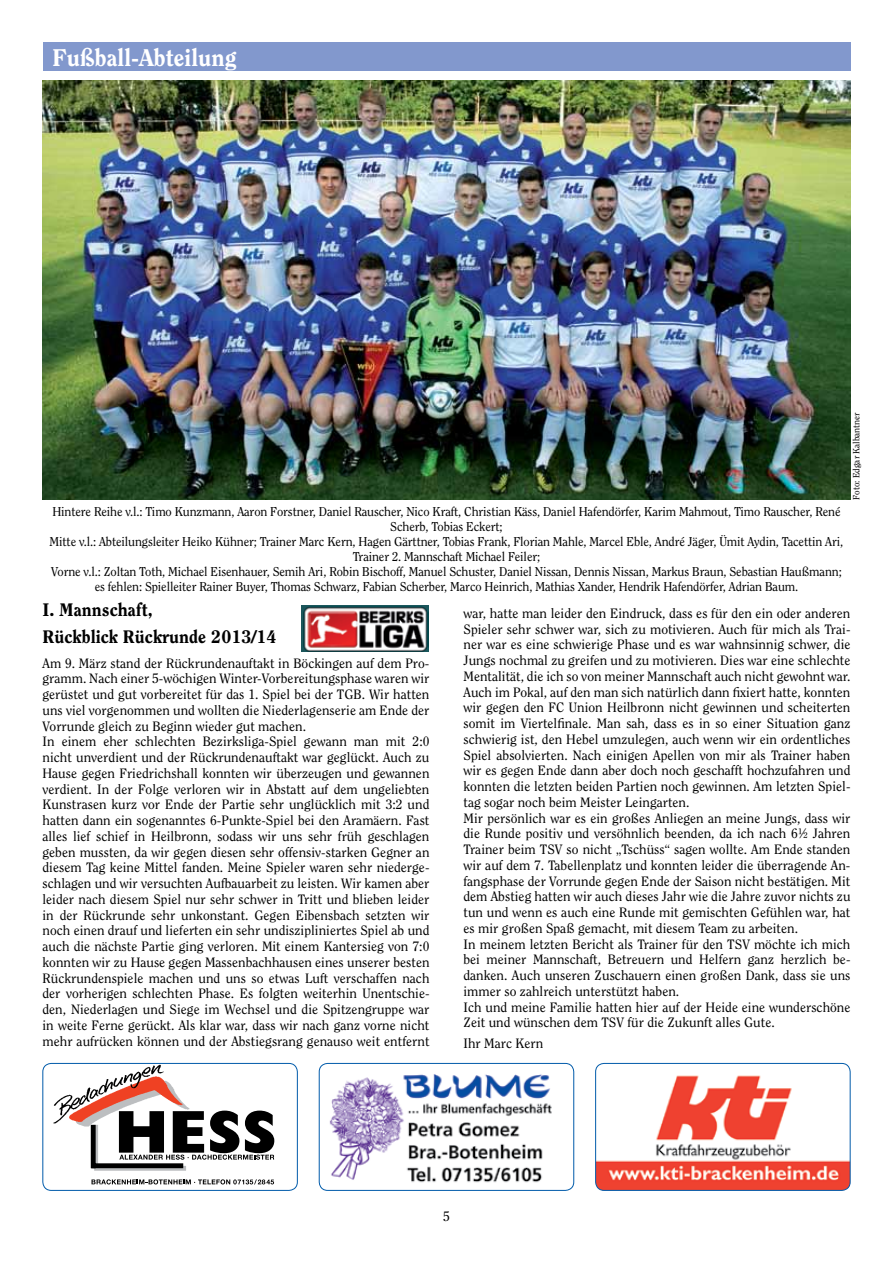
<style>
.page{position:relative;width:893px;height:1263px;background:#fff}
.page>*{position:absolute;margin:0;border:0;box-sizing:border-box;transform-origin:0 0}
.t1{font:800 24px "Clearface";color:#fff}
.t2{font:800 18px/27px "Clearface";color:#000}
.t3{font:13.5px/15.8px "Clearface";color:#000}
.t4{font:12.75px/15px "Clearface LT";letter-spacing:-.01em;color:#000;text-align:center}
.t5{font:9px "Clearface";color:#000}
</style>
<div class="page">
<div style="left:43px;top:43px;width:807px;height:28px;background:#8298cd"></div>
<img style="left:301px;top:605px;width:128px;height:47px">
<img style="left:43px;top:81px;width:807px;height:419px">
<img style="left:81px;top:1080px;width:106px;height:50px">
<div style="left:93px;top:1125px;width:5px;height:43px;background:#bcbec0"></div>
<svg style="left:94px;top:1166px;width:92px;height:5px"></svg>
<img style="left:53px;top:1065px;width:112px;height:60px">
<svg style="left:92px;top:1179px;width:182px;height:5px"></svg>
<svg style="left:119px;top:1110px;width:155px;height:50px"></svg>
<div style="left:91px;top:1125px;width:5px;height:43px;background:#000"></div>
<div style="left:91px;top:1163px;width:92px;height:5px;background:#000"></div>
<div style="left:43px;top:1063px;width:255px;height:128px;border:1px solid #005baa;border-radius:9px"></div>
<img style="left:319px;top:1063px;width:233px;height:127px">
<div style="left:319px;top:1063px;width:255px;height:128px;border:1px solid #005baa;border-radius:9px"></div>
<img style="left:596px;top:1075px;width:254px;height:115px">
<div style="left:595px;top:1063px;width:255px;height:128px;border:1px solid #005baa;border-radius:9px"></div>
<h1 class="t1" style="left:52px;top:43px;width:186px">Fußball-Abteilung</h1>
<p class="t4" style="left:50px;top:504px;width:795px">Hintere Reihe v.l.: Timo Kunzmann, Aaron Forstner, Daniel Rauscher, Nico Kraft, Christian Käss, Daniel Hafendörfer, Karim Mahmout, Timo Rauscher, René Scherb, Tobias Eckert;<br>Mitte v.l.: Abteilungsleiter Heiko Kühner; Trainer Marc Kern, Hagen Gärttner, Tobias Frank, Florian Mahle, Marcel Eble, André Jäger, Ümit Aydin, Tacettin Ari, Trainer 2. Mannschaft Michael Feiler;<br>Vorne v.l.: Zoltan Toth, Michael Eisenhauer, Semih Ari, Robin Bischoff, Manuel Schuster, Daniel Nissan, Dennis Nissan, Markus Braun, Sebastian Haußmann; es fehlen: Spielleiter Rainer Buyer, Thomas Schwarz, Fabian Scherber, Marco Heinrich, Mathias Xander, Hendrik Hafendörfer, Adrian Baum.</p>
<p class="t5" style="left:851px;top:500px;width:89px;rotate:-90deg">Foto: Edgar Kalbantner</p>
<h2 class="t2" style="left:43px;top:596px;width:236px">I. Mannschaft,<br>Rückblick Rückrunde 2013/14</h2>
<p class="t3" style="left:43px;top:655px;width:388px">Am 9. März stand der Rückrundenauftakt in Böckingen auf dem Pro&shy;gramm. Nach einer 5-wöchigen Winter-Vorbereitungsphase waren wir gerüstet und gut vorbereitet für das 1. Spiel bei der TGB. Wir hatten uns viel vorgenommen und wollten die Niederlagenserie am Ende der Vorrunde gleich zu Beginn wieder gut machen.<br>In einem eher schlechten Bezirksliga-Spiel gewann man mit 2:0 nicht unverdient und der Rückrundenauftakt war geglückt. Auch zu Hause gegen Friedrichshall konnten wir überzeugen und gewannen verdient. In der Folge verloren wir in Abstatt auf dem ungeliebten Kunstrasen kurz vor Ende der Partie sehr unglücklich mit 3:2 und hatten dann ein sogenanntes 6-Punkte-Spiel bei den Aramäern. Fast alles lief schief in Heilbronn, sodass wir uns sehr früh geschlagen geben mussten, da wir gegen diesen sehr offensiv-starken Gegner an diesem Tag keine Mittel fanden. Meine Spieler waren sehr niederge&shy;schlagen und wir versuchten Aufbauarbeit zu leisten. Wir kamen aber leider nach diesem Spiel nur sehr schwer in Tritt und blieben leider in der Rückrunde sehr unkonstant. Gegen Eibensbach setzten wir noch einen drauf und lieferten ein sehr undiszipliniertes Spiel ab und auch die nächste Partie ging verloren. Mit einem Kantersieg von 7:0 konnten wir zu Hause gegen Massenbachhausen eines unserer besten Rückrundenspiele machen und uns so etwas Luft verschaffen nach der vorherigen schlechten Phase. Es folgten weiterhin Unentschie&shy;den, Niederlagen und Siege im Wechsel und die Spitzengruppe war in weite Ferne gerückt. Als klar war, dass wir nach ganz vorne nicht mehr aufrücken können und der Abstiegsrang genauso weit entfernt</p>
<p class="t3" style="left:463px;top:605px;width:388px">war, hatte man leider den Eindruck, dass es für den ein oder anderen Spieler sehr schwer war, sich zu motivieren. Auch für mich als Trai&shy;ner war es eine schwierige Phase und es war wahnsinnig schwer, die Jungs nochmal zu greifen und zu motivieren. Dies war eine schlechte Mentalität, die ich so von meiner Mannschaft auch nicht gewohnt war.<br>Auch im Pokal, auf den man sich natürlich dann fixiert hatte, konnten wir gegen den FC Union Heilbronn nicht gewinnen und scheiterten somit im Viertelfinale. Man sah, dass es in so einer Situation ganz schwierig ist, den Hebel umzulegen, auch wenn wir ein ordentliches Spiel absolvierten. Nach einigen Apellen von mir als Trainer haben wir es gegen Ende dann aber doch noch geschafft hochzufahren und konnten die letzten beiden Partien noch gewinnen. Am letzten Spiel&shy;tag sogar noch beim Meister Leingarten.<br>Mir persönlich war es ein großes Anliegen an meine Jungs, dass wir die Runde positiv und versöhnlich beenden, da ich nach 6½ Jahren Trainer beim TSV so nicht „Tschüss“ sagen wollte. Am Ende standen wir auf dem 7. Tabellenplatz und konnten leider die überragende An&shy;fangsphase der Vorrunde gegen Ende der Saison nicht bestätigen. Mit dem Abstieg hatten wir auch dieses Jahr wie die Jahre zuvor nichts zu tun und wenn es auch eine Runde mit gemischten Gefühlen war, hat es mir großen Spaß gemacht, mit diesem Team zu arbeiten.<br>In meinem letzten Bericht als Trainer für den TSV möchte ich mich bei meiner Mannschaft, Betreuern und Helfern ganz herzlich be&shy;danken. Auch unseren Zuschauern einen großen Dank, dass sie uns immer so zahlreich unterstützt haben.<br>Ich und meine Familie hatten hier auf der Heide eine wunderschöne Zeit und wünschen dem TSV für die Zukunft alles Gute.</p>
<p class="t3" style="left:463px;top:1035px;width:81px">Ihr Marc Kern</p>
<p class="t3" style="left:443px;top:1208px;width:8px">5</p>
</div>
